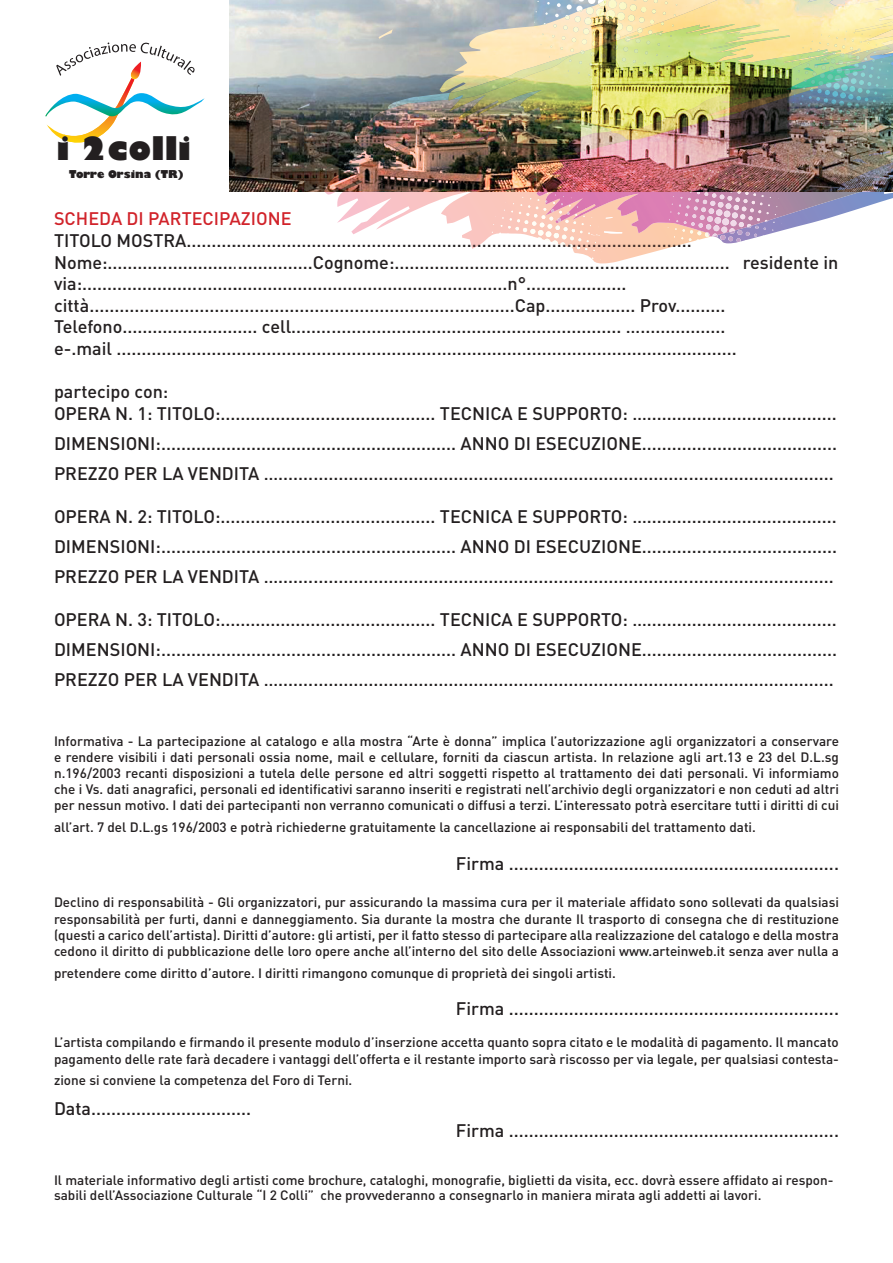
<style>
.page{position:relative;width:893px;height:1263px;background:#fff}
.page>*{position:absolute;margin:0;border:0;box-sizing:border-box;transform-origin:0 0}
.t1{font:800 31.8px "Gill Sans";color:#231f20}
.t2{font:500 18px/21.6px "DIN";color:#231f20}
.t3{font:500 18px "DIN";color:#d1232a}
.t4{font:500 13.5px/16.2px "DIN";color:#231f20;text-align:justify}
.t5{font:800 10.5px "Gill Sans";letter-spacing:.005em;color:#231f20}
</style>
<div class="page">
<svg style="left:47px;top:42px;width:148px;height:98px"></svg>
<img style="left:64px;top:78px;width:71px;height:65px">
<img style="left:45px;top:93px;width:160px;height:24px">
<img style="left:131px;top:61px;width:10px;height:18px">
<img style="left:230px;top:0;width:136px;height:191px">
<svg style="left:236px;top:103px;width:20px;height:14px"></svg>
<svg style="left:297px;top:103px;width:13px;height:7px"></svg>
<img style="left:366px;top:0;width:527px;height:264px">
<h1 class="t1" style="left:57px;top:124px;width:136px">i 2colli</h1>
<p class="t5" style="left:69px;top:166px;width:116px">Torre Orsina (TR)</p>
<p class="t3" style="left:54px;top:207px;width:239px">SCHEDA DI PARTECIPAZIONE</p>
<p class="t2" style="left:54px;top:229px;width:786px">TITOLO MOSTRA.....................................................................................................<br>Nome:.........................................Cognome:................................................................... residente in via:.....................................................................................n°.................... città.....................................................................................Cap.................. Prov..........<br>Telefono........................... cell.................................................................. ….................<br>e-.mail ............................................................................................................................</p>
<p class="t2" style="left:54px;top:380px;width:784px">partecipo con:<br>OPERA N. 1: TITOLO:........................................... TECNICA E SUPPORTO: …......................................</p>
<p class="t2" style="left:54px;top:428px;width:785px;line-height:30px">DIMENSIONI:........................................................... ANNO DI ESECUZIONE.......................................<br>PREZZO PER LA VENDITA …...............................................................................................................</p>
<p class="t2" style="left:54px;top:501px;width:785px;line-height:30px;text-align:justify">OPERA N. 2: TITOLO:........................................... TECNICA E SUPPORTO: …......................................<br>DIMENSIONI:........................................................... ANNO DI ESECUZIONE.......................................<br>PREZZO PER LA VENDITA …...............................................................................................................</p>
<p class="t2" style="left:54px;top:604px;width:785px;line-height:30px;text-align:justify">OPERA N. 3: TITOLO:........................................... TECNICA E SUPPORTO: …......................................<br>DIMENSIONI:........................................................... ANNO DI ESECUZIONE.......................................<br>PREZZO PER LA VENDITA …...............................................................................................................</p>
<p class="t4" style="left:54px;top:732px;width:787px">Informativa - La partecipazione al catalogo e alla mostra “Arte è donna” implica l’autorizzazione agli organizzatori a conservare e rendere visibili i dati personali ossia nome, mail e cellulare, forniti da ciascun artista. In relazione agli art.13 e 23 del D.L.sg n.196/2003 recanti disposizioni a tutela delle persone ed altri soggetti rispetto al trattamento dei dati personali. Vi informiamo che i Vs. dati anagrafici, personali ed identificativi saranno inseriti e registrati nell’archivio degli organizzatori e non ceduti ad altri per nessun motivo. I dati dei partecipanti non verranno comunicati o diffusi a terzi. L’interessato potrà esercitare tutti i diritti di cui</p>
<p class="t4" style="left:54px;top:819px;width:703px">all’art. 7 del D.L.gs 196/2003 e potrà richiederne gratuitamente la cancellazione ai responsabili del trattamento dati.</p>
<p class="t2" style="left:456px;top:852px;width:385px">Firma ..................................................................</p>
<p class="t4" style="left:54px;top:894px;width:786px">Declino di responsabilità - Gli organizzatori, pur assicurando la massima cura per il materiale affidato sono sollevati da qualsiasi responsabilità per furti, danni e danneggiamento. Sia durante la mostra che durante Il trasporto di consegna che di restituzione (questi a carico dell’artista). Diritti d’autore: gli artisti, per il fatto stesso di partecipare alla realizzazione del catalogo e della mostra cedono il diritto di pubblicazione delle loro opere anche all’interno del sito delle Associazioni www.arteinweb.it senza aver nulla a</p>
<p class="t4" style="left:54px;top:964px;width:563px">pretendere come diritto d’autore. I diritti rimangono comunque di proprietà dei singoli artisti.</p>
<p class="t2" style="left:456px;top:997px;width:385px">Firma ..................................................................</p>
<p class="t4" style="left:54px;top:1034px;width:786px">L’artista compilando e firmando il presente modulo d’inserzione accetta quanto sopra citato e le modalità di pagamento. Il mancato pagamento delle rate farà decadere i vantaggi dell’offerta e il restante importo sarà riscosso per via legale, per qualsiasi contesta-</p>
<p class="t4" style="left:54px;top:1072px;width:300px">zione si conviene la competenza del Foro di Terni.</p>
<p class="t2" style="left:54px;top:1097px;width:199px">Data................................</p>
<p class="t2" style="left:456px;top:1119px;width:385px">Firma ..................................................................</p>
<p class="t4" style="left:54px;top:1173px;width:781px;line-height:15px">Il materiale informativo degli artisti come brochure, cataloghi, monografie, biglietti da visita, ecc. dovrà essere affidato ai respon&shy;sabili dell’Associazione Culturale “I 2 Colli” che provvederanno a consegnarlo in maniera mirata agli addetti ai lavori.</p>
</div>
